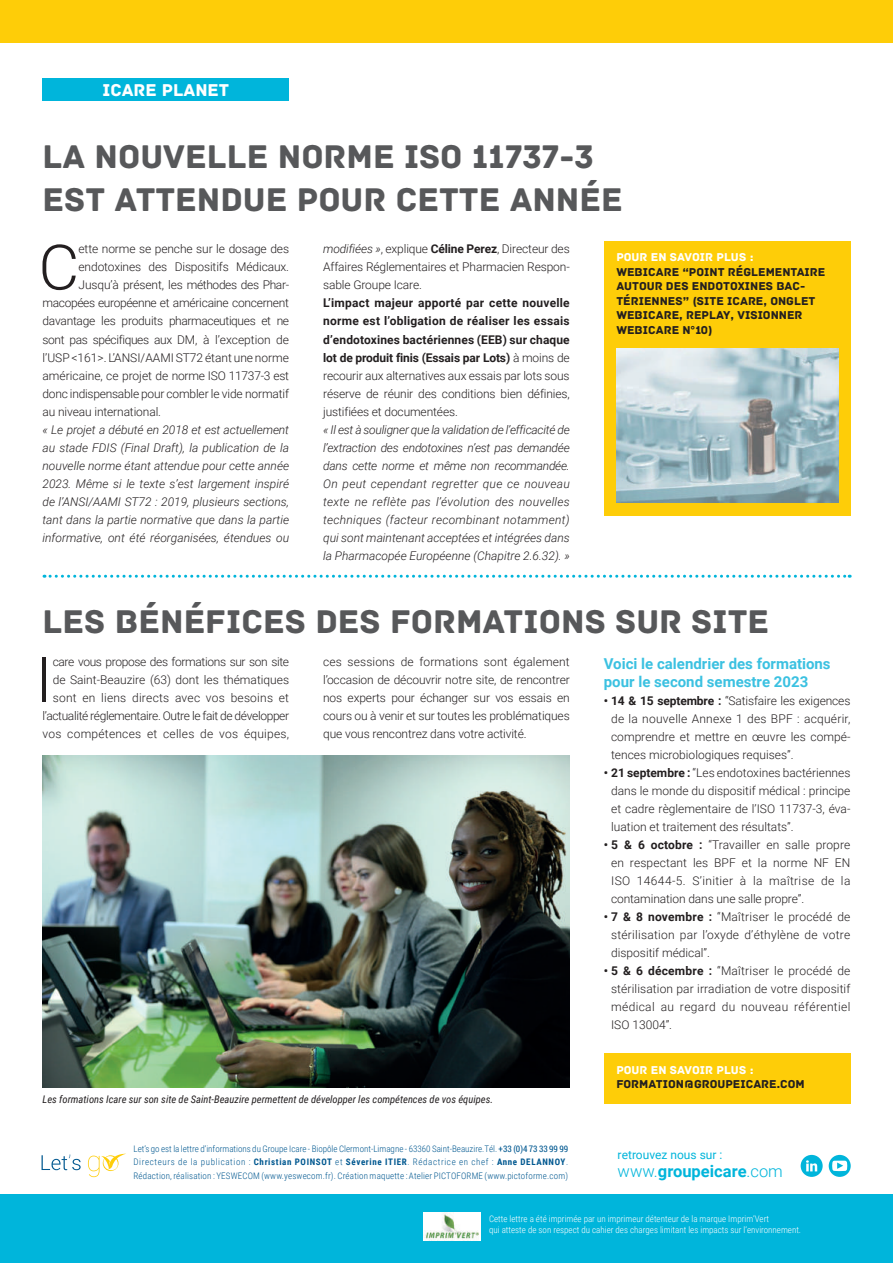
<style>
.page{position:relative;width:893px;height:1263px;background:#fff}
.page>*{position:absolute;margin:0;border:0;box-sizing:border-box;transform-origin:0 0}
.t1{font:300 62.7px "Roboto";color:#231f20}
.t2{font:34.5px/42.6px "Archive";color:#57585a}
.t3{font:18px "Archive";color:#fff}
.t4{font:700 16.5px "Roboto";color:#00b5db}
.t5{font:700 15px/18px "Roboto";color:#3bc1e1}
.t6{font:300 12px/18px "Roboto";letter-spacing:-.01em;color:#231f20;text-align:justify}
.t7{font:italic 300 12px/18px "Roboto";color:#231f20;text-align:justify}
.t8{font:700 12px/18px "Roboto";letter-spacing:-.01em;color:#231f20;text-align:justify}
.t9{font:12px/14.4px "Archive";color:#231f20}
.t10{font:300 12px "Roboto";letter-spacing:-.03em;color:#231f20}
.t11{font:12px "Archive";color:#fff}
.t12{font:12px "Roboto";color:#00b5db}
.t13{font:italic 10.5px "Roboto Condensed";color:#231f20}
.t14{font:300 9px/13.5px "Roboto Condensed";letter-spacing:.02em;color:#015890;text-align:justify}
.t15{font:300 9px/10.8px "Roboto Condensed";color:#fff}
.s1{font-style:italic}
.s2{font-weight:700}
.s3{font-weight:300}
.s4{font-weight:400}
</style>
<div class="page">
<div style="left:0;top:0;width:893px;height:43px;background:#fecd08"></div>
<div style="left:43px;top:79px;width:246px;height:22px;background:#00b5db"></div>
<svg style="left:42px;top:1154px;width:39px;height:16px"></svg>
<svg style="left:88px;top:1154px;width:37px;height:23px"></svg>
<div style="left:801px;top:1155px;width:22px;height:22px;background:#00b5db;border-radius:50%"></div>
<svg style="left:806px;top:1160px;width:11px;height:11px"></svg>
<svg style="left:829px;top:1155px;width:22px;height:22px"></svg>
<svg style="left:832px;top:1161px;width:15px;height:10px"></svg>
<div style="left:0;top:1195px;width:893px;height:68px;background:#00b5db"></div>
<img style="left:424px;top:1212px;width:56px;height:29px">
<svg style="left:44px;top:575px;width:806px;height:3px"></svg>
<div style="left:605px;top:241px;width:246px;height:274px;background:#fecd08"></div>
<div style="left:605px;top:1053px;width:246px;height:50px;background:#fecd08"></div>
<img style="left:616px;top:349px;width:222px;height:153px">
<img style="left:43px;top:755px;width:527px;height:332px">
<h3 class="t3" style="left:102px;top:80px;width:128px">ICARE PLANET</h3>
<h2 class="t2" style="left:43px;top:136px;width:582px">LA NOUVELLE NORME ISO 11737-3<br>EST ATTENDUE POUR CETTE ANNÉE</h2>
<h1 class="t1" style="left:39px;top:223px;width:42px">C</h1>
<p class="t6" style="left:79px;top:240px;width:212px">ette norme se penche sur le dosage des</p>
<p class="t6" style="left:79px;top:258px;width:212px">endotoxines des Dispositifs Médicaux.</p>
<p class="t6" style="left:79px;top:276px;width:212px">Jusqu’à présent, les méthodes des Phar-</p>
<p class="t6" style="left:43px;top:294px;width:248px">macopées européenne et américaine concernent</p>
<p class="t10" style="left:43px;top:313px;width:248px">davantage les produits pharmaceutiques et ne</p>
<p class="t10" style="left:43px;top:331px;width:248px">sont pas spécifiques aux DM, à l’exception de</p>
<p class="t6" style="left:43px;top:348px;width:248px">l’USP &lt;161&gt;. L’ANSI/AAMI ST72 étant une norme</p>
<p class="t6" style="left:43px;top:366px;width:248px">américaine, ce projet de norme ISO 11737-3 est</p>
<p class="t6" style="left:43px;top:384px;width:248px">donc indispensable pour combler le vide normatif</p>
<p class="t6" style="left:43px;top:402px;width:120px">au niveau international.</p>
<p class="t7" style="left:43px;top:420px;width:248px">« Le projet a débuté en 2018 et est actuellement au stade FDIS (Final Draft), la publication de la nouvelle norme étant attendue pour cette année 2023. Même si le texte s’est largement inspiré de l’ANSI/AAMI ST72 : 2019, plusieurs sections, tant dans la partie normative que dans la partie informative, ont été réorganisées, étendues ou</p>
<p class="t6" style="left:323px;top:240px;width:248px"><span class="s1">modifiées »</span>, explique <span class="s2">Céline Perez</span>, Directeur des Affaires Réglementaires et Pharmacien Respon&shy;sable Groupe Icare.</p>
<p class="t8" style="left:323px;top:294px;width:248px">L’impact majeur apporté par cette nouvelle norme est l’obligation de réaliser les essais d’endotoxines bactériennes (EEB) sur chaque lot de produit finis (Essais par Lots) <span class="s3">à moins de recourir aux alternatives aux essais par lots sous réserve de réunir des conditions bien définies, justifiées et documentées.</span></p>
<p class="t7" style="left:323px;top:420px;width:248px">« Il est à souligner que la validation de l’efficacité de l’extraction des endotoxines n’est pas demandée dans cette norme et même non recommandée.<br>On peut cependant regretter que ce nouveau texte ne reflète pas l’évolution des nouvelles techniques (facteur recombinant notamment) qui sont maintenant acceptées et intégrées dans la Pharmacopée Européenne (Chapitre 2.6.32). »</p>
<p class="t11" style="left:616px;top:250px;width:138px">POUR EN SAVOIR PLUS :</p>
<p class="t9" style="left:616px;top:265px;width:211px">WEBICARE “POINT RÉGLEMENTAIRE<br>AUTOUR DES ENDOTOXINES BAC-<br>TÉRIENNES” (SITE ICARE, ONGLET<br>WEBICARE, REPLAY, VISIONNER<br>WEBICARE N°10)</p>
<h2 class="t2" style="left:43px;top:601px;width:728px">LES BÉNÉFICES DES FORMATIONS SUR SITE</h2>
<p class="t6" style="left:43px;top:652px;width:248px;text-align:right">care vous propose des formations sur son site de Saint-Beauzire (63) dont les thématiques sont en liens directs avec vos besoins et l’actualité réglementaire. Outre le fait de développer vos compétences et celles de vos équipes,</p>
<p class="t6" style="left:323px;top:652px;width:248px">ces sessions de formations sont également l’occasion de découvrir notre site, de rencontrer nos experts pour échanger sur vos essais en cours ou à venir et sur toutes les problématiques que vous rencontrez dans votre activité.</p>
<p class="t5" style="left:604px;top:654px;width:228px">Voici le calendrier des formations pour le second semestre 2023</p>
<h1 class="t1" style="left:36px;top:635px;width:18px">I</h1>
<p class="t6" style="left:611px;top:691px;width:241px;text-indent:-7px"><span class="s2">• 14 &amp; 15 septembre :</span> “Satisfaire les exigences de la nouvelle Annexe 1 des BPF : acquérir, comprendre et mettre en œuvre les compé&shy;tences microbiologiques requises”.</p>
<p class="t6" style="left:611px;top:763px;width:241px;text-indent:-7px"><span class="s2">• 21 septembre :</span> “Les endotoxines bactériennes dans le monde du dispositif médical : principe et cadre règlementaire de l’ISO 11737-3, éva&shy;luation et traitement des résultats”.</p>
<p class="t6" style="left:611px;top:835px;width:241px;text-indent:-7px"><span class="s2">• 5 &amp; 6 octobre :</span> “Travailler en salle propre en respectant les BPF et la norme NF EN ISO 14644-5. S’initier à la maîtrise de la contamination dans une salle propre”.</p>
<p class="t6" style="left:611px;top:907px;width:241px;text-indent:-7px"><span class="s2">• 7 &amp; 8 novembre :</span> “Maîtriser le procédé de stérilisation par l’oxyde d’éthylène de votre dispositif médical”.</p>
<p class="t6" style="left:611px;top:961px;width:241px;text-indent:-7px"><span class="s2">• 5 &amp; 6 décembre :</span> “Maîtriser le procédé de stérilisation par irradiation de votre dispositif médical au regard du nouveau référentiel ISO 13004”.</p>
<p class="t13" style="left:43px;top:1092px;width:452px">Les formations Icare sur son site de Saint-Beauzire permettent de développer les compétences de vos équipes.</p>
<p class="t11" style="left:616px;top:1062px;width:138px">POUR EN SAVOIR PLUS :</p>
<p class="t9" style="left:616px;top:1077px;width:190px">FORMATION@GROUPEICARE.COM</p>
<p class="t14" style="left:134px;top:1141px;width:436px">Let’s go est la lettre d’informations du Groupe Icare - Biopôle Clermont-Limagne - 63360 Saint-Beauzire.Tél. <span class="s4">+33 (0)4 73 33 99 99<br></span>Directeurs de la publication : <span class="s2">Christian POINSOT</span> et <span class="s2">Séverine ITIER</span>. Rédactrice en chef : <span class="s2">Anne DELANNOY</span>.<br>Rédaction, réalisation : YESWECOM (www.yeswecom.fr). Création maquette : Atelier PICTOFORME (www.pictoforme.com)</p>
<p class="t12" style="left:618px;top:1146px;width:106px">retrouvez nous sur :</p>
<h3 class="t4" style="left:618px;top:1160px;width:167px"><span class="s3">www.</span>groupeicare<span class="s3">.com</span></h3>
<p class="t15" style="left:489px;top:1213px;width:314px">Cette lettre a été imprimée par un imprimeur détenteur de la marque Imprim’Vert<br>qui atteste de son respect du cahier des charges limitant les impacts sur l’environnement.</p>
</div>
